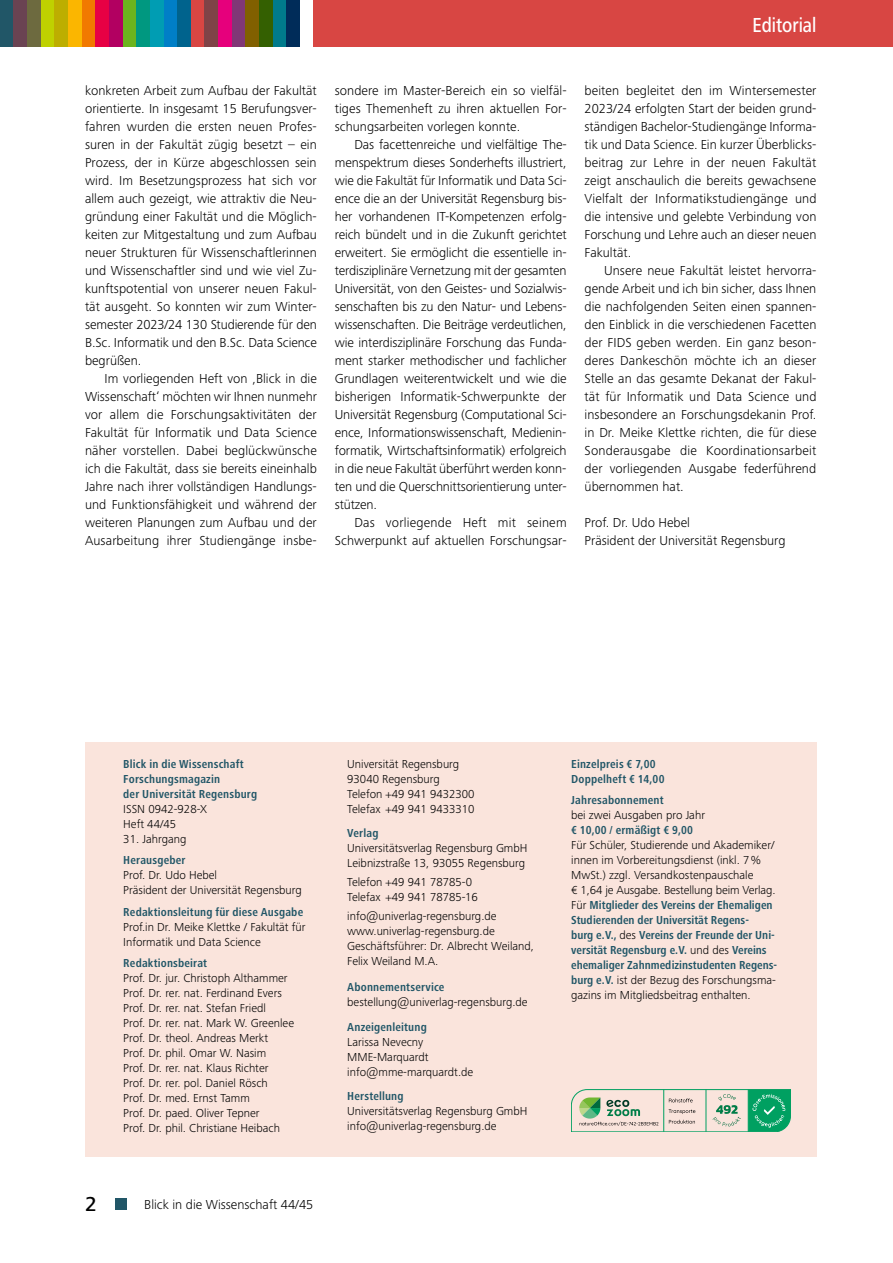
<style>
.page{position:relative;width:893px;height:1263px;background:#fff}
.page>*{position:absolute;margin:0;border:0;box-sizing:border-box;transform-origin:0 0}
.t1{font:500 21px "Frutiger Next LTW1 G";color:#fff;scale:.85 1}
.t2{font:500 21px "Frutiger Next LTW1 G";color:#000}
.t3{font:300 13.5px/18px "Frutiger Next LTW1 G";color:#000;text-align:justify}
.t4{font:300 12px/15px "Frutiger Next LTW1 G";color:#000}
.t5{font:700 condensed 12px/15px "Frutiger Next Pro";letter-spacing:.01em;color:#215667}
.s1{font-family:"Frutiger Next LTW1 G";font-weight:300;font-stretch:normal;color:#000}
.s2{font-family:"Frutiger Next Pro";font-weight:700;font-stretch:condensed;color:#215667}
</style>
<div class="page">
<div style="left:115px;top:1198px;width:11px;height:11px;background:#215667"></div>
<div style="left:0;top:0;width:14px;height:47px;background:#215667"></div>
<div style="left:14px;top:0;width:13px;height:47px;background:#6a4352"></div>
<div style="left:27px;top:0;width:14px;height:47px;background:#6d6a3f"></div>
<div style="left:41px;top:0;width:14px;height:47px;background:#bfd100"></div>
<div style="left:55px;top:0;width:13px;height:47px;background:#bdae00"></div>
<div style="left:68px;top:0;width:14px;height:47px;background:#fbb600"></div>
<div style="left:82px;top:0;width:13px;height:47px;background:#f17900"></div>
<div style="left:95px;top:0;width:14px;height:47px;background:#e70044"></div>
<div style="left:109px;top:0;width:14px;height:47px;background:#b20061"></div>
<div style="left:123px;top:0;width:13px;height:47px;background:#6cb41e"></div>
<div style="left:136px;top:0;width:14px;height:47px;background:#009880"></div>
<div style="left:150px;top:0;width:14px;height:47px;background:#009db3"></div>
<div style="left:164px;top:0;width:13px;height:47px;background:#007fc7"></div>
<div style="left:177px;top:0;width:14px;height:47px;background:#00638d"></div>
<div style="left:191px;top:0;width:14px;height:47px;background:#d84643"></div>
<div style="left:205px;top:0;width:13px;height:47px;background:#7f4347"></div>
<div style="left:218px;top:0;width:14px;height:47px;background:#e6007c"></div>
<div style="left:232px;top:0;width:14px;height:47px;background:#813776"></div>
<div style="left:246px;top:0;width:13px;height:47px;background:#816000"></div>
<div style="left:259px;top:0;width:14px;height:47px;background:#346001"></div>
<div style="left:273px;top:0;width:13px;height:47px;background:#007b8c"></div>
<div style="left:286px;top:0;width:14px;height:47px;background:#002c59"></div>
<div style="left:314px;top:0;width:579px;height:47px;background:#d84643"></div>
<div style="left:85px;top:742px;width:731px;height:415px;background:#fae4dc"></div>
<svg style="left:571px;top:1089px;width:220px;height:43px"></svg>
<h1 class="t1" style="left:752px;top:13px;width:77px">Editorial</h1>
<p class="t3" style="left:85px;top:81px;width:233px">konkreten Arbeit zum Aufbau der Fakultät orientierte. In insgesamt 15 Berufungsver&shy;fahren wurden die ersten neuen Profes&shy;suren in der Fakultät zügig besetzt – ein Prozess, der in Kürze abgeschlossen sein wird. Im Besetzungsprozess hat sich vor allem auch gezeigt, wie attraktiv die Neu&shy;gründung einer Fakultät und die Möglich&shy;keiten zur Mitgestaltung und zum Aufbau neuer Strukturen für Wissenschaftlerinnen und Wissenschaftler sind und wie viel Zu&shy;kunftspotential von unserer neuen Fakul&shy;tät ausgeht. So konnten wir zum Winter&shy;semester 2023/24 130 Studierende für den B.Sc. Informatik und den B.Sc. Data Science begrüßen.</p>
<p class="t3" style="left:85px;top:369px;width:233px;text-indent:19px">Im vorliegenden Heft von ‚Blick in die Wissenschaft‘ möchten wir Ihnen nunmehr vor allem die Forschungsaktivitäten der Fakultät für Informatik und Data Science näher vorstellen. Dabei beglückwünsche ich die Fakultät, dass sie bereits eineinhalb Jahre nach ihrer vollständigen Handlungs&shy;und Funktionsfähigkeit und während der weiteren Planungen zum Aufbau und der Ausarbeitung ihrer Studiengänge insbe-</p>
<p class="t3" style="left:335px;top:81px;width:233px">sondere im Master-Bereich ein so vielfäl&shy;tiges Themenheft zu ihren aktuellen For&shy;schungsarbeiten vorlegen konnte.</p>
<p class="t3" style="left:335px;top:135px;width:233px;text-indent:19px">Das facettenreiche und vielfältige The&shy;menspektrum dieses Sonderhefts illustriert, wie die Fakultät für Informatik und Data Sci&shy;ence die an der Universität Regensburg bis&shy;her vorhandenen IT-Kompetenzen erfolg&shy;reich bündelt und in die Zukunft gerichtet erweitert. Sie ermöglicht die essentielle in&shy;terdisziplinäre Vernetzung mit der gesamten Universität, von den Geistes- und Sozialwis&shy;senschaften bis zu den Natur- und Lebens&shy;wissenschaften. Die Beiträge verdeutlichen, wie interdisziplinäre Forschung das Funda&shy;ment starker methodischer und fachlicher Grundlagen weiterentwickelt und wie die bisherigen Informatik-Schwerpunkte der Universität Regensburg (Computational Sci&shy;ence, Informationswissenschaft, Medienin&shy;formatik, Wirtschaftsinformatik) erfolgreich in die neue Fakultät überführt werden konn&shy;ten und die Querschnittsorientierung unter&shy;stützen.</p>
<p class="t3" style="left:335px;top:513px;width:233px;text-align:right">Das vorliegende Heft mit seinem<br>Schwerpunkt auf aktuellen Forschungsar-</p>
<p class="t3" style="left:585px;top:81px;width:233px">beiten begleitet den im Wintersemester 2023/24 erfolgten Start der beiden grund&shy;ständigen Bachelor-Studiengänge Informa&shy;tik und Data Science. Ein kurzer Überblicks&shy;beitrag zur Lehre in der neuen Fakultät zeigt anschaulich die bereits gewachsene Vielfalt der Informatikstudiengänge und die intensive und gelebte Verbindung von Forschung und Lehre auch an dieser neuen Fakultät.</p>
<p class="t3" style="left:585px;top:261px;width:233px;text-indent:19px">Unsere neue Fakultät leistet hervorra&shy;gende Arbeit und ich bin sicher, dass Ihnen die nachfolgenden Seiten einen spannen&shy;den Einblick in die verschiedenen Facetten der FIDS geben werden. Ein ganz beson&shy;deres Dankeschön möchte ich an dieser Stelle an das gesamte Dekanat der Fakul&shy;tät für Informatik und Data Science und insbesondere an Forschungsdekanin Prof. in Dr. Meike Klettke richten, die für diese Sonderausgabe die Koordinationsarbeit der vorliegenden Ausgabe federführend übernommen hat.</p>
<p class="t3" style="left:585px;top:513px;width:202px">Prof. Dr. Udo Hebel<br>Präsident der Universität Regensburg</p>
<p class="t5" style="left:123px;top:756px;width:135px">Blick in die Wissenschaft<br>Forschungsmagazin<br>der Universität Regensburg</p>
<p class="t4" style="left:123px;top:801px;width:85px">ISSN 0942-928-X<br>Heft 44/45</p>
<p class="t4" style="left:123px;top:831px;width:65px">31. Jahrgang</p>
<p class="t5" style="left:123px;top:853px;width:64px">Herausgeber</p>
<p class="t4" style="left:123px;top:868px;width:180px">Prof. Dr. Udo Hebel<br>Präsident der Universität Regensburg</p>
<p class="t5" style="left:123px;top:904px;width:181px">Redaktionsleitung für diese Ausgabe</p>
<p class="t4" style="left:123px;top:919px;width:184px">Prof.in Dr. Meike Klettke / Fakultät für<br>Informatik und Data Science</p>
<p class="t5" style="left:123px;top:956px;width:85px">Redaktionsbeirat</p>
<p class="t4" style="left:123px;top:971px;width:172px">Prof. Dr. jur. Christoph Althammer<br>Prof. Dr. rer. nat. Ferdinand Evers<br>Prof. Dr. rer. nat. Stefan Friedl<br>Prof. Dr. rer. nat. Mark W. Greenlee<br>Prof. Dr. theol. Andreas Merkt<br>Prof. Dr. phil. Omar W. Nasim<br>Prof. Dr. rer. nat. Klaus Richter<br>Prof. Dr. rer. pol. Daniel Rösch<br>Prof. Dr. med. Ernst Tamm<br>Prof. Dr. paed. Oliver Tepner<br>Prof. Dr. phil. Christiane Heibach</p>
<h1 class="t2" style="left:85px;top:1192px;width:13px">2</h1>
<p class="t3" style="left:144px;top:1195px;width:171px">Blick in die Wissenschaft 44/45</p>
<p class="t4" style="left:347px;top:756px;width:129px">Universität Regensburg<br>93040 Regensburg<br>Telefon +49 941 9432300<br>Telefax +49 941 9433310</p>
<p class="t5" style="left:347px;top:825px;width:33px">Verlag</p>
<p class="t4" style="left:347px;top:840px;width:182px">Universitätsverlag Regensburg GmbH<br>Leibnizstraße 13, 93055 Regensburg</p>
<p class="t4" style="left:347px;top:874px;width:132px">Telefon +49 941 78785-0<br>Telefax +49 941 78785-16</p>
<p class="t4" style="left:347px;top:908px;width:188px">info@univerlag-regensburg.de www.univerlag-regensburg.de<br>Geschäftsführer: Dr. Albrecht Weiland,<br>Felix Weiland M.A.</p>
<p class="t5" style="left:347px;top:979px;width:99px">Abonnementservice</p>
<p class="t4" style="left:347px;top:994px;width:182px">bestellung@univerlag-regensburg.de</p>
<p class="t5" style="left:347px;top:1020px;width:81px">Anzeigenleitung</p>
<p class="t4" style="left:347px;top:1035px;width:127px">Larissa Nevecny<br>MME-Marquardt info@mme-marquardt.de</p>
<p class="t5" style="left:347px;top:1088px;width:58px">Herstellung</p>
<p class="t4" style="left:347px;top:1103px;width:182px">Universitätsverlag Regensburg GmbH info@univerlag-regensburg.de</p>
<p class="t5" style="left:571px;top:756px;width:95px">Einzelpreis € 7,00<br>Doppelheft € 14,00</p>
<p class="t5" style="left:571px;top:793px;width:94px">Jahresabonnement</p>
<p class="t4" style="left:571px;top:808px;width:135px">bei zwei Ausgaben pro Jahr</p>
<p class="t5" style="left:571px;top:823px;width:123px">€ 10,00 / ermäßigt € 9,00</p>
<p class="t4" style="left:571px;top:838px;width:206px">Für Schüler, Studierende und Akademiker/ innen im Vorbereitungsdienst (inkl. 7% MwSt.) zzgl. Versandkostenpauschale<br>€ 1,64 je Ausgabe. Bestellung beim Verlag.</p>
<p class="t5" style="left:571px;top:898px;width:207px"><span class="s1">Für</span> Mitglieder des Vereins der Ehemaligen Studierenden der Universität Regens-<br>burg e.V., <span class="s1">des</span> Vereins der Freunde der Uni&shy;versität Regensburg e.V. <span class="s1">und des</span> Vereins ehemaliger Zahnmedizinstudenten Regens-</p>
<p class="t4" style="left:571px;top:973px;width:206px"><span class="s2">burg e.V.</span> ist der Bezug des Forschungsma&shy;gazins im Mitgliedsbeitrag enthalten.</p>
</div>
